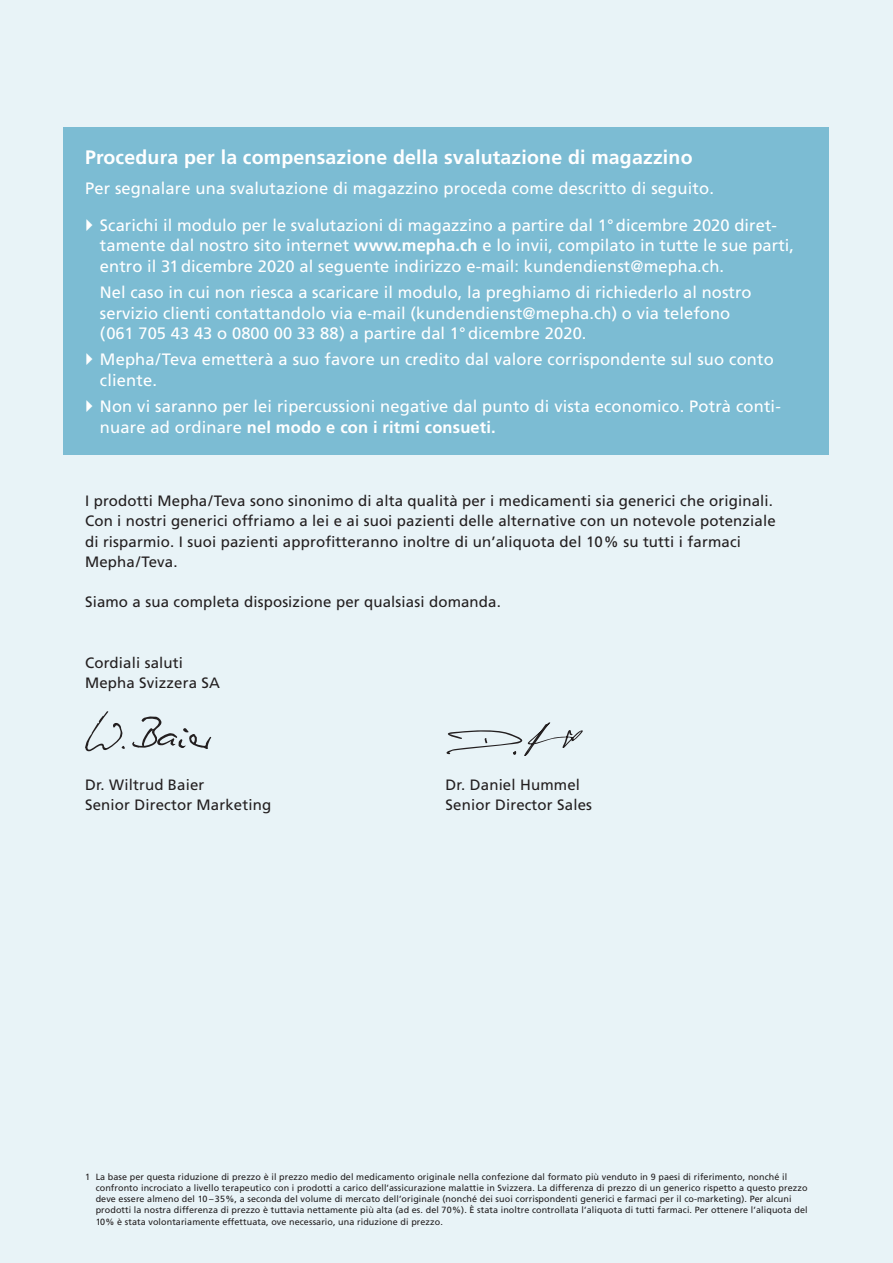
<style>
.page{position:relative;width:893px;height:1263px;background:#e8f3f7}
.page>*{position:absolute;margin:0;border:0;box-sizing:border-box;transform-origin:0 0}
.t1{font:700 19.5px "Frutiger";letter-spacing:.01em;color:#fff}
.t2{font:16.5px/20.2px "Frutiger";letter-spacing:.005em;color:#fff}
.t3{font:15px/20.2px "Frutiger";letter-spacing:.01em;color:#231f20}
.t4{font:9px/11.2px "Frutiger";letter-spacing:.01em;color:#231f20}
.s1{font-weight:700}
</style>
<div class="page">
<div style="left:64px;top:128px;width:765px;height:327px;background:#7cbcd3"></div>
<svg style="left:85px;top:711px;width:40px;height:40px"></svg>
<svg style="left:132px;top:716px;width:79px;height:33px"></svg>
<svg style="left:446px;top:722px;width:137px;height:34px"></svg>
<p class="t1" style="left:85px;top:146px;width:609px">Procedura per la compensazione della svalutazione di magazzino</p>
<p class="t2" style="left:85px;top:178px;width:630px">Per segnalare una svalutazione di magazzino proceda come descritto di seguito.</p>
<p class="t2" style="left:100px;top:215px;width:696px">Scarichi il modulo per le svalutazioni di magazzino a partire dal 1°dicembre 2020 diret&shy;tamente dal nostro sito internet <span class="s1">www.mepha.ch</span> e lo invii, compilato in tutte le sue parti, entro il 31dicembre 2020 al seguente indirizzo e-mail: kundendienst@mepha.ch.</p>
<p class="t2" style="left:100px;top:282px;width:653px">Nel caso in cui non riesca a scaricare il modulo, la preghiamo di richiederlo al nostro servizio clienti contattandolo via e-mail (kundendienst@mepha.ch) o via telefono (061 705 43 43 o 0800 00 33 88) a partire dal 1°dicembre 2020.</p>
<p class="t2" style="left:100px;top:349px;width:675px">Mepha/Teva emetterà a suo favore un credito dal valore corrispondente sul suo conto cliente.</p>
<p class="t2" style="left:100px;top:396px;width:682px">Non vi saranno per lei ripercussioni negative dal punto di vista economico. Potrà conti&shy;nuare ad ordinare <span class="s1">nel modo e con i ritmi consueti.</span></p>
<p class="t3" style="left:85px;top:491px;width:692px">I prodotti Mepha/Teva sono sinonimo di alta qualità per i medicamenti sia generici che originali.<br>Con i nostri generici offriamo a lei e ai suoi pazienti delle alternative con un notevole potenziale di risparmio. I suoi pazienti approfitteranno inoltre di un’aliquota del 10% su tutti i farmaci Mepha/Teva.</p>
<p class="t3" style="left:85px;top:592px;width:417px">Siamo a sua completa disposizione per qualsiasi domanda.</p>
<p class="t3" style="left:85px;top:653px;width:136px">Cordiali saluti<br>Mepha Svizzera SA</p>
<p class="t3" style="left:85px;top:774px;width:121px">Dr. Wiltrud Baier</p>
<p class="t3" style="left:446px;top:774px;width:136px">Dr. Daniel Hummel</p>
<p class="t3" style="left:85px;top:794px;width:188px">Senior Director Marketing</p>
<p class="t3" style="left:446px;top:794px;width:148px">Senior Director Sales</p>
<p class="t4" style="left:96px;top:1171px;width:713px;text-indent:-11px">1 La base per questa riduzione di prezzo è il prezzo medio del medicamento originale nella confezione dal formato più venduto in 9 paesi di riferimento, nonché il confronto incrociato a livello terapeutico con i prodotti a carico dell’assicurazione malattie in Svizzera. La differenza di prezzo di un generico rispetto a questo prezzo deve essere almeno del 10 – 35%, a seconda del volume di mercato dell’originale (nonché dei suoi corrispondenti generici e farmaci per il co-marketing). Per alcuni prodotti la nostra differenza di prezzo è tuttavia nettamente più alta (ad es. del 70%). È stata inoltre controllata l’aliquota di tutti farmaci. Per ottenere l’aliquota del 10% è stata volontariamente effettuata, ove necessario, una riduzione di prezzo.</p>
</div>
